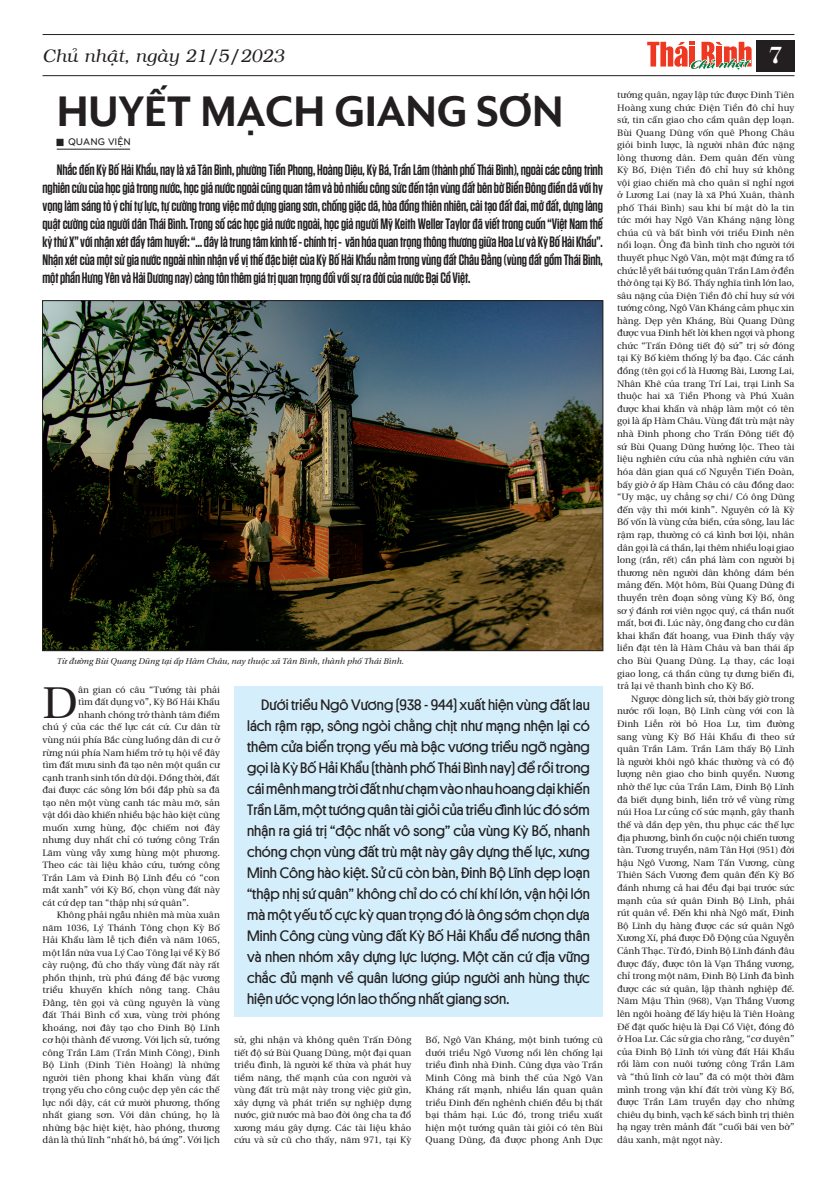
<style>
.page{position:relative;width:837px;height:1177px;background:#fff}
.page>*{position:absolute;margin:0;border:0;box-sizing:border-box;transform-origin:0 0}
.Body{font:45.6px "BHD utopia Long";color:#231f20}
.Body-2{font:500 42px "SVN Sanomat Sans";color:#231f20}
.t1{font:24px "VNI Bodon Bold";color:#fff}
.t2{font:italic 18px "VNI";color:#231f20}
.Sapo{font:600 15px/18px "SVN Tungsten";letter-spacing:-.01em;color:#231f20;text-align:justify}
.Body-3{font:15px/21px "SVN Platform";color:#231f20;text-align:justify}
.Ten_tac_gia{font:10px "UTM Bryant LG Bold";color:#231f20}
.Body-4{font:9.5px/12.6px "BHD utopia Long";color:#231f20;text-align:justify}
.Chu_thich_anh{font:8.5px "BHD Utopia Italic long Italic";color:#231f20}
</style>
<div class="page">
<hr style="left:43px;top:34px;width:751px;height:1px;background:#231f20">
<hr style="left:43px;top:75px;width:751px;height:1px;background:#231f20">
<div style="left:755px;top:40px;width:39px;height:31px;background:#231f20"></div>
<svg style="left:647px;top:42px;width:105px;height:35px"></svg>
<div style="left:57px;top:139px;width:6px;height:7px;background:#231f20;border:1px solid #231f20"></div>
<hr style="left:57px;top:149px;width:73px;height:1px;background:#231f20">
<div style="left:234px;top:686px;width:368px;height:330px;background:#d4effb"></div>
<img style="left:44px;top:302px;width:556px;height:346px">
<p class="t2" style="left:43px;top:43px;width:243px">Chuû nhaät, ngaøy 21/5/2023</p>
<p class="t1" style="left:767px;top:37px;width:16px">7</p>
<p class="Body-2" style="left:57px;top:78px;width:508px">HUYẾT MẠCH GIANG SƠN</p>
<p class="Sapo" style="left:43px;top:161px;width:561px;text-indent:14px">Nhắc đến Kỳ Bố Hải Khẩu, nay là xã Tân Bình, phường Tiền Phong, Hoàng Diệu, Kỳ Bá, Trần Lãm (thành phố Thái Bình), ngoài các công trình nghiên cứu của học giả trong nước, học giả nước ngoài cũng quan tâm và bỏ nhiều công sức đến tận vùng đất bên bờ Biển Đông điền dã với hy vọng làm sáng tỏ ý chí tự lực, tự cường trong việc mở dựng giang sơn, chống giặc dã, hòa đồng thiên nhiên, cải tạo đất đai, mở đất, dựng làng quật cường của người dân Thái Bình. Trong số các học giả nước ngoài, học giả người Mỹ Keith Weller Taylor đã viết trong cuốn “Việt Nam thế kỷ thứ X” với nhận xét đầy tâm huyết: “… đây là trung tâm kinh tế - chính trị - văn hóa quan trọng thông thương giữa Hoa Lư và Kỳ Bố Hải Khẩu”.<br>Nhận xét của một sử gia nước ngoài nhìn nhận về vị thế đặc biệt của Kỳ Bố Hải Khẩu nằm trong vùng đất Châu Đằng (vùng đất gồm Thái Bình, một phần Hưng Yên và Hải Dương nay) càng tôn thêm giá trị quan trọng đối với sự ra đời của nước Đại Cồ Việt.</p>
<p class="Ten_tac_gia" style="left:68px;top:135px;width:64px">QUANG VIỆN</p>
<p class="Chu_thich_anh" style="left:57px;top:653px;width:349px">Từ đường Bùi Quang Dũng tại ấp Hàm Châu, nay thuộc xã Tân Bình, thành phố Thái Bình.</p>
<p class="Body" style="left:43px;top:668px;width:37px">D</p>
<p class="Body-4" style="left:78px;top:682px;width:143px">ân gian có câu “Tướng tài phải</p>
<p class="Body-4" style="left:78px;top:695px;width:143px">tìm đất dụng võ”, Kỳ Bố Hải Khẩu</p>
<p class="Body-4" style="left:78px;top:707px;width:143px">nhanh chóng trở thành tâm điểm</p>
<p class="Body-4" style="left:43px;top:720px;width:179px">chú ý của các thế lực cát cứ. Cư dân từ</p>
<p class="Body-4" style="left:43px;top:732px;width:179px">vùng núi phía Bắc cùng luồng dân di cư ở</p>
<p class="Body-4" style="left:43px;top:745px;width:179px">rừng núi phía Nam hiểm trở tụ hội về đây</p>
<p class="Body-4" style="left:43px;top:757px;width:179px">tìm đất mưu sinh đã tạo nên một quần cư</p>
<p class="Body-4" style="left:43px;top:770px;width:179px">cạnh tranh sinh tồn dữ dội. Đồng thời, đất</p>
<p class="Body-4" style="left:43px;top:782px;width:179px">đai được các sông lớn bồi đắp phù sa đã</p>
<p class="Body-4" style="left:43px;top:795px;width:179px">tạo nên một vùng canh tác màu mỡ, sản</p>
<p class="Body-4" style="left:43px;top:807px;width:179px">vật dồi dào khiến nhiều bậc hào kiệt cũng</p>
<p class="Body-4" style="left:43px;top:820px;width:179px">muốn xưng hùng, độc chiếm nơi đây</p>
<p class="Body-4" style="left:43px;top:832px;width:179px">nhưng duy nhất chỉ có tướng công Trần</p>
<p class="Body-4" style="left:43px;top:845px;width:179px">Lãm vùng vẫy xưng hùng một phương.</p>
<p class="Body-4" style="left:43px;top:857px;width:179px">Theo các tài liệu khảo cứu, tướng công</p>
<p class="Body-4" style="left:43px;top:870px;width:179px">Trần Lãm và Đinh Bộ Lĩnh đều có “con</p>
<p class="Body-4" style="left:43px;top:882px;width:179px">mắt xanh” với Kỳ Bố, chọn vùng đất này</p>
<p class="Body-4" style="left:43px;top:895px;width:148px">cát cứ dẹp tan “thập nhị sứ quân”.</p>
<p class="Body-4" style="left:43px;top:907px;width:179px;text-indent:14px">Không phải ngẫu nhiên mà mùa xuân năm 1036, Lý Thánh Tông chọn Kỳ Bố Hải Khẩu làm lễ tịch điền và năm 1065, một lần nữa vua Lý Cao Tông lại về Kỳ Bố cày ruộng, đủ cho thấy vùng đất này rất phồn thịnh, trù phú đáng để bậc vương triều khuyến khích nông tang. Châu Đằng, tên gọi và cũng nguyên là vùng đất Thái Bình cổ xưa, vùng trời phóng khoáng, nơi đây tạo cho Đinh Bộ Lĩnh cơ hội thành đế vương. Với lịch sử, tướng công Trần Lãm (Trần Minh Công), Đinh Bộ Lĩnh (Đinh Tiên Hoàng) là những người tiên phong khai khẩn vùng đất trọng yếu cho công cuộc dẹp yên các thế lực nổi dậy, cát cứ mười phương, thống nhất giang sơn. Với dân chúng, họ là những bậc hiệt kiệt, hào phóng, thương dân là thủ lĩnh “nhất hô, bá ứng”. Với lịch</p>
<p class="Body-3" style="left:247px;top:693px;width:344px;text-indent:14px">Dưới triều Ngô Vương (938 - 944) xuất hiện vùng đất lau lách rậm rạp, sông ngòi chằng chịt như mạng nhện lại có thêm cửa biển trọng yếu mà bậc vương triều ngỡ ngàng gọi là Kỳ Bố Hải Khẩu (thành phố Thái Bình nay) để rồi trong cái mênh mang trời đất như chạm vào nhau hoang dại khiến Trần Lãm, một tướng quân tài giỏi của triều đình lúc đó sớm nhận ra giá trị “độc nhất vô song” của vùng Kỳ Bố, nhanh chóng chọn vùng đất trù mật này gây dựng thế lực, xưng Minh Công hào kiệt. Sử cũ còn bàn, Đinh Bộ Lĩnh dẹp loạn “thập nhị sứ quân” không chỉ do có chí khí lớn, vận hội lớn mà một yếu tố cực kỳ quan trọng đó là ông sớm chọn dựa Minh Công cùng vùng đất Kỳ Bố Hải Khẩu để nương thân và nhen nhóm xây dựng lực lượng. Một căn cứ địa vững chắc đủ mạnh về quân lương giúp người anh hùng thực hiện ước vọng lớn lao thống nhất giang sơn.</p>
<p class="Body-4" style="left:234px;top:1032px;width:179px">sử, ghi nhận và không quên Trấn Đông tiết độ sứ Bùi Quang Dũng, một đại quan triều đình, là người kế thừa và phát huy tiềm năng, thế mạnh của con người và vùng đất trù mật này trong việc giữ gìn, xây dựng và phát triển sự nghiệp dựng nước, giữ nước mà bao đời ông cha ta đổ xương máu gây dựng. Các tài liệu khảo cứu và sử cũ cho thấy, năm 971, tại Kỳ</p>
<p class="Body-4" style="left:425px;top:1032px;width:179px">Bố, Ngô Văn Kháng, một binh tướng cũ dưới triều Ngô Vương nổi lên chống lại triều đình nhà Đinh. Cũng dựa vào Trần Minh Công mà binh thế của Ngô Văn Kháng rất mạnh, nhiều lần quan quân triều Đinh đến nghênh chiến đều bị thất bại thảm hại. Lúc đó, trong triều xuất hiện một tướng quân tài giỏi có tên Bùi Quang Dũng, đã được phong Anh Dực</p>
<p class="Body-4" style="left:617px;top:88px;width:179px">tướng quân, ngay lập tức được Đinh Tiên Hoàng xung chức Điện Tiền đô chỉ huy sứ, tin cẩn giao cho cầm quân dẹp loạn.<br>Bùi Quang Dũng vốn quê Phong Châu giỏi binh lược, là người nhân đức nặng lòng thương dân. Đem quân đến vùng Kỳ Bố, Điện Tiền đô chỉ huy sứ không vội giao chiến mà cho quân sĩ nghỉ ngơi ở Lương Lai (nay là xã Phú Xuân, thành phố Thái Bình) sau khi bí mật dò la tin tức mới hay Ngô Văn Kháng nặng lòng chúa cũ và bất bình với triều Đinh nên nổi loạn. Ông đã bình tĩnh cho người tới thuyết phục Ngô Văn, một mặt đứng ra tổ chức lễ yết bái tướng quân Trần Lãm ở đền thờ ông tại Kỳ Bố. Thấy nghĩa tình lớn lao, sâu nặng của Điện Tiền đô chỉ huy sứ với tướng công, Ngô Văn Kháng cảm phục xin hàng. Dẹp yên Kháng, Bùi Quang Dũng được vua Đinh hết lời khen ngợi và phong chức “Trấn Đông tiết độ sứ” trị sở đóng tại Kỳ Bố kiêm thống lý ba đạo. Các cánh đồng (tên gọi cổ là Hương Bài, Lương Lai, Nhân Khê của trang Trí Lai, trại Linh Sa thuộc hai xã Tiền Phong và Phú Xuân được khai khẩn và nhập làm một có tên gọi là ấp Hàm Châu. Vùng đất trù mật này nhà Đinh phong cho Trấn Đông tiết độ sứ Bùi Quang Dũng hưởng lộc. Theo tài liệu nghiên cứu của nhà nghiên cứu văn hóa dân gian quá cố Nguyễn Tiến Đoàn, bấy giờ ở ấp Hàm Châu có câu đồng dao: “Uy mặc, uy chẳng sợ chi/ Có ông Dũng đến vậy thì mới kinh”. Nguyên cớ là Kỳ Bố vốn là vùng cửa biển, cửa sông, lau lác rậm rạp, thường có cá kình bơi lội, nhân dân gọi là cá thần, lại thêm nhiều loại giao long (rắn, rết) cắn phá làm con người bị thương nên người dân không dám bén mảng đến. Một hôm, Bùi Quang Dũng đi thuyền trên đoạn sông vùng Kỳ Bố, ông sơ ý đánh rơi viên ngọc quý, cá thần nuốt mất, bơi đi. Lúc này, ông đang cho cư dân khai khẩn đất hoang, vua Đinh thấy vậy liền đặt tên là Hàm Châu và ban thái ấp cho Bùi Quang Dũng. Lạ thay, các loại giao long, cá thần cũng tự dưng biến đi, trả lại vẻ thanh bình cho Kỳ Bố.</p>
<p class="Body-4" style="left:617px;top:691px;width:179px;text-indent:14px">Ngược dòng lịch sử, thời bấy giờ trong nước rối loạn, Bộ Lĩnh cùng với con là Đinh Liễn rời bỏ Hoa Lư, tìm đường sang vùng Kỳ Bố Hải Khẩu đi theo sứ quân Trần Lãm. Trần Lãm thấy Bộ Lĩnh là người khôi ngô khác thường và có độ lượng nên giao cho binh quyền. Nương nhờ thế lực của Trần Lãm, Đinh Bộ Lĩnh đã biết dụng binh, liền trở về vùng rừng núi Hoa Lư củng cố sức mạnh, gây thanh thế và dần dẹp yên, thu phục các thế lực địa phương, bình ổn cuộc nội chiến tương tàn. Tương truyền, năm Tân Hợi (951) đời hậu Ngô Vương, Nam Tấn Vương, cùng Thiên Sách Vương đem quân đến Kỳ Bố đánh nhưng cả hai đều đại bại trước sức mạnh của sứ quân Đinh Bộ Lĩnh, phải rút quân về. Ðến khi nhà Ngô mất, Ðinh Bộ Lĩnh dụ hàng được các sứ quân Ngô Xương Xí, phá được Ðỗ Ðộng của Nguyễn Cảnh Thạc. Từ đó, Ðinh Bộ Lĩnh đánh đâu được đấy, được tôn là Vạn Thắng vương, chỉ trong một năm, Ðinh Bộ Lĩnh đã bình được các sứ quân, lập thành nghiệp đế.<br>Năm Mậu Thìn (968), Vạn Thắng Vương lên ngôi hoàng đế lấy hiệu là Tiên Hoàng Ðế đặt quốc hiệu là Đại Cồ Việt, đóng đô ở Hoa Lư. Các sử gia cho rằng, “cơ duyên” của Đinh Bộ Lĩnh tới vùng đất Hải Khẩu rồi làm con nuôi tướng công Trần Lãm và “thủ lĩnh cờ lau” đã có một thời đằm mình trong vận khí đất trời vùng Kỳ Bố, được Trần Lãm truyền dạy cho những chiêu dụ binh, vạch kế sách bình trị thiên hạ ngay trên mảnh đất “cuối bãi ven bờ” dâu xanh, mật ngọt này.</p>
</div>
